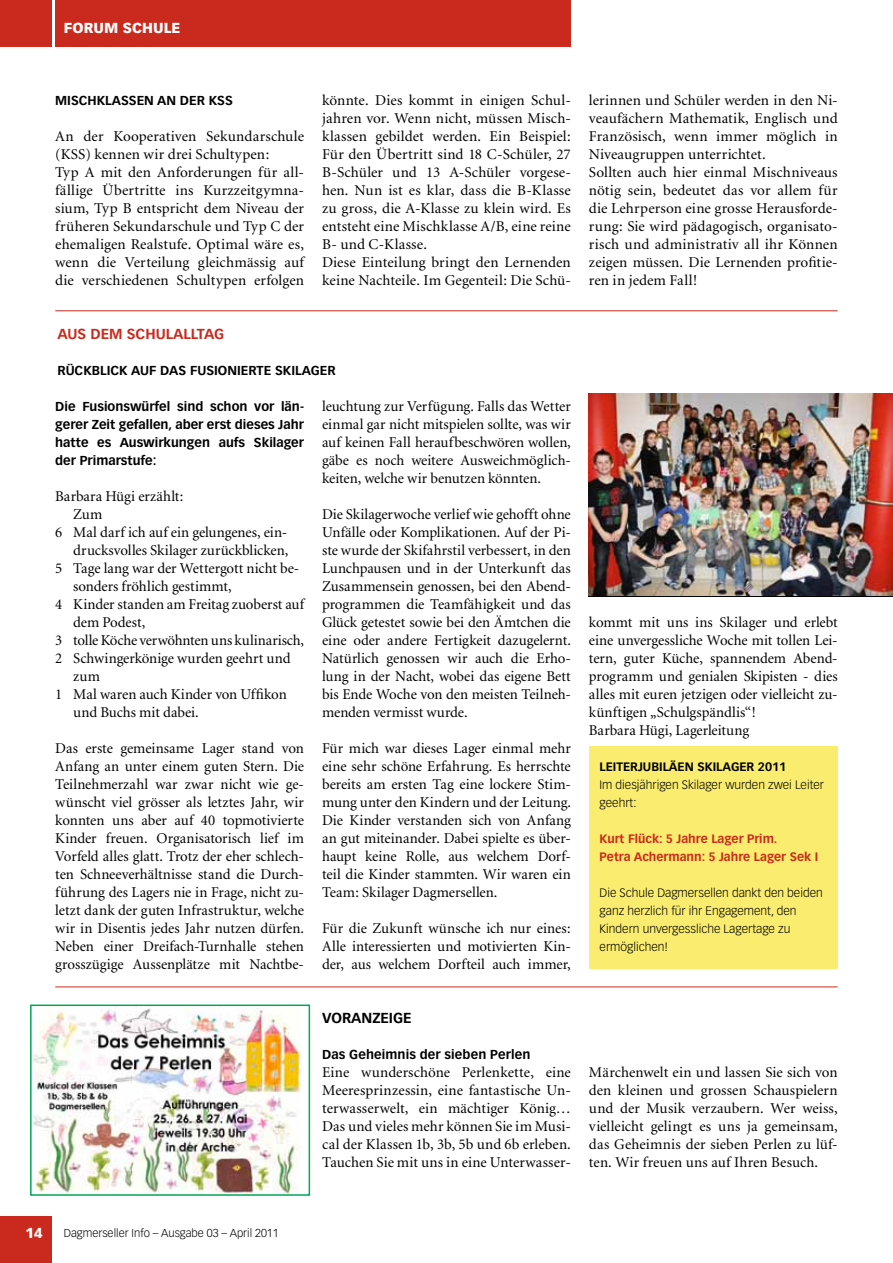
<style>
.page{position:relative;width:893px;height:1263px;background:#fff}
.page>*{position:absolute;margin:0;border:0;box-sizing:border-box;transform-origin:0 0}
.t1{font:15px/18px "Minion";letter-spacing:.005em;color:#000;text-align:justify}
.t2{font:15px "Minion";letter-spacing:-.015em;color:#000}
.t3{font:700 14.25px "Vectora LH";color:#ca291d}
.t4{font:900 14.25px "Vectora LH";letter-spacing:.005em;color:#fff}
.t5{font:700 14.25px "Vectora LH";color:#000}
.t6{font:700 12.75px/18px "Vectora LH";color:#000;text-align:justify}
.t7{font:300 12px/18px "Vectora LH";color:#000}
.t8{font:700 12px/18px "Vectora LH";color:#ca291d}
.t9{font:700 12px "Vectora LH";color:#000}
.t10{font:300 11.25px "Vectora LH";color:#000}
</style>
<div class="page">
<div style="left:589px;top:747px;width:248px;height:222px;background:#faec6e"></div>
<div style="left:0;top:1216px;width:51px;height:47px;background:#ca291d"></div>
<img style="left:589px;top:393px;width:304px;height:203px">
<div style="left:55px;top:0;width:516px;height:47px;background:#ca291d"></div>
<div style="left:0;top:0;width:51px;height:47px;background:#ca291d"></div>
<hr style="left:55px;top:986px;width:783px;height:1px;background:#ca291d">
<hr style="left:55px;top:310px;width:783px;height:1px;background:#ca291d">
<img style="left:33px;top:1007px;width:267px;height:186px">
<div style="left:30px;top:1004px;width:280px;height:192px;border:2px solid #00a759"></div>
<p class="t4" style="left:64px;top:19px;width:118px">FORUM SCHULE</p>
<p class="t6" style="left:55px;top:92px;width:179px">MISCHKLASSEN AN DER KSS</p>
<p class="t1" style="left:55px;top:128px;width:250px;text-align:left">An der Kooperativen Sekundarschule (KSS) kennen wir drei Schultypen:<br>Typ A mit den Anforderungen für all&shy;fällige Übertritte ins Kurzzeitgymna&shy;sium, Typ B entspricht dem Niveau der früheren Sekundarschule und Typ C der ehemaligen Realstufe. Optimal wäre es, wenn die Verteilung gleichmässig auf die verschiedenen Schultypen erfolgen</p>
<p class="t3" style="left:57px;top:325px;width:11px">Aus</p>
<p class="t3" style="left:91px;top:325px;width:12px">dem</p>
<p class="t3" style="left:127px;top:325px;width:20px">SChu</p>
<p class="t3" style="left:166px;top:325px;width:58px">lalltag</p>
<p class="t1" style="left:322px;top:92px;width:250px;text-align:left">könnte. Dies kommt in einigen Schul&shy;jahren vor. Wenn nicht, müssen Misch&shy;klassen gebildet werden. Ein Beispiel:<br>Für den Übertritt sind 18 C-Schüler, 27<br>B-Schüler und 13 A-Schüler vorgese&shy;hen. Nun ist es klar, dass die B-Klasse zu gross, die A-Klasse zu klein wird. Es entsteht eine Mischklasse A/B, eine reine B- und C-Klasse.<br>Diese Einteilung bringt den Lernenden keine Nachteile. Im Gegenteil: Die Schü-</p>
<p class="t1" style="left:589px;top:92px;width:250px;text-align:left">lerinnen und Schüler werden in den Ni&shy;veaufächern Mathematik, Englisch und Französisch, wenn immer möglich in Niveaugruppen unterrichtet.<br>Sollten auch hier einmal Mischniveaus nötig sein, bedeutet das vor allem für die Lehrperson eine grosse Herausforde&shy;rung: Sie wird pädagogisch, organisato&shy;risch und administrativ all ihr Können zeigen müssen. Die Lernenden profitie&shy;ren in jedem Fall!</p>
<p class="t6" style="left:57px;top:362px;width:10px">RÜC</p>
<p class="t6" style="left:83px;top:362px;width:253px">KBLICK AUF DAS FUSION IERTE SKILAGER</p>
<p class="t6" style="left:55px;top:398px;width:250px">Die Fusionswürfel sind schon vor län&shy;gerer Zeit gefallen, aber erst dieses Jahr hatte es Auswirkungen aufs Skilager der Primarstufe:</p>
<p class="t1" style="left:55px;top:488px;width:130px">Barbara Hügi erzählt:</p>
<p class="t1" style="left:73px;top:506px;width:31px">Zum</p>
<p class="t1" style="left:55px;top:524px;width:234px">6 Mal darf ich auf ein gelungenes, ein-</p>
<p class="t1" style="left:73px;top:542px;width:217px">drucksvolles Skilager zurückblicken,</p>
<p class="t1" style="left:55px;top:560px;width:246px">5 Tage lang war der Wettergott nicht be-</p>
<p class="t1" style="left:73px;top:578px;width:160px">sonders fröhlich gestimmt,</p>
<p class="t1" style="left:55px;top:596px;width:250px">4 Kinder standen am Freitag zuoberst auf</p>
<p class="t1" style="left:73px;top:614px;width:74px">dem Podest,</p>
<p class="t2" style="left:55px;top:633px;width:250px">3 tolle Köche verwöhnten uns kulinarisch,</p>
<p class="t1" style="left:55px;top:650px;width:237px">2 Schwingerkönige wurden geehrt und</p>
<p class="t1" style="left:73px;top:668px;width:28px">zum</p>
<p class="t1" style="left:55px;top:686px;width:233px">1 Mal waren auch Kinder von Uffikon</p>
<p class="t1" style="left:73px;top:704px;width:127px">und Buchs mit dabei.</p>
<p class="t1" style="left:55px;top:740px;width:250px">Das erste gemeinsame Lager stand von Anfang an unter einem guten Stern. Die Teilnehmerzahl war zwar nicht wie ge&shy;wünscht viel grösser als letztes Jahr, wir konnten uns aber auf 40 topmotivierte Kinder freuen. Organisatorisch lief im Vorfeld alles glatt. Trotz der eher schlech&shy;ten Schneeverhältnisse stand die Durch&shy;führung des Lagers nie in Frage, nicht zu&shy;letzt dank der guten Infrastruktur, welche wir in Disentis jedes Jahr nutzen dürfen.<br>Neben einer Dreifach-Turnhalle stehen grosszügige Aussenplätze mit Nachtbe-</p>
<p class="t1" style="left:322px;top:398px;width:250px">leuchtung zur Verfügung. Falls das Wetter einmal gar nicht mitspielen sollte, was wir auf keinen Fall heraufbeschwören wollen, gäbe es noch weitere Ausweichmöglich&shy;keiten, welche wir benutzen könnten.</p>
<p class="t1" style="left:322px;top:506px;width:250px">Die Skilagerwoche verlief wie gehofft ohne Unfälle oder Komplikationen. Auf der Pi&shy;ste wurde der Skifahrstil verbessert, in den Lunchpausen und in der Unterkunft das Zusammensein genossen, bei den Abend&shy;programmen die Teamfähigkeit und das Glück getestet sowie bei den Ämtchen die eine oder andere Fertigkeit dazugelernt.<br>Natürlich genossen wir auch die Erho&shy;lung in der Nacht, wobei das eigene Bett bis Ende Woche von den meisten Teilneh&shy;menden vermisst wurde.</p>
<p class="t1" style="left:322px;top:740px;width:250px">Für mich war dieses Lager einmal mehr eine sehr schöne Erfahrung. Es herrschte bereits am ersten Tag eine lockere Stim&shy;mung unter den Kindern und der Leitung.<br>Die Kinder verstanden sich von Anfang an gut miteinander. Dabei spielte es über&shy;haupt keine Rolle, aus welchem Dorf&shy;teil die Kinder stammten. Wir waren ein Team: Skilager Dagmersellen.</p>
<p class="t1" style="left:322px;top:920px;width:250px">Für die Zukunft wünsche ich nur eines:<br>Alle interessierten und motivierten Kin&shy;der, aus welchem Dorfteil auch immer,</p>
<p class="t1" style="left:589px;top:614px;width:250px;text-align:left">kommt mit uns ins Skilager und erlebt eine unvergessliche Woche mit tollen Lei&shy;tern, guter Küche, spannendem Abend&shy;programm und genialen Skipisten - dies alles mit euren jetzigen oder vielleicht zu&shy;künftigen „Schulgspändlis“!<br>Barbara Hügi, Lagerleitung</p>
<p class="t9" style="left:600px;top:760px;width:188px">LEITERJUBILÄEN SKILAGER 2011</p>
<p class="t7" style="left:600px;top:776px;width:226px">I m diesjährigen Skilager wurden zwei Leiter geehrt:</p>
<p class="t8" style="left:600px;top:830px;width:220px">Kurt Flück: 5 Jahre Lager Prim.<br>Petra Achermann: 5 Jahre Lager Sek I</p>
<p class="t7" style="left:600px;top:884px;width:225px">Die Schule Dagmersellen dankt den beiden ganz herzlich für ihr Engagement, den<br>Kindern unvergessliche Lagertage zu ermöglichen!</p>
<p class="t5" style="left:322px;top:1009px;width:59px">Voranzeige</p>
<p class="t6" style="left:322px;top:1046px;width:210px">Das Geheimnis der sieben Perlen</p>
<p class="t1" style="left:322px;top:1064px;width:250px">Eine wunderschöne Perlenkette, eine Meeresprinzessin, eine fantastische Un&shy;terwasserwelt, ein mächtiger König… Das und vieles mehr können Sie im Musi&shy;cal der Klassen 1b, 3b, 5b und 6b erleben.<br>Tauchen Sie mit uns in eine Unterwasser-</p>
<p class="t1" style="left:589px;top:1064px;width:250px">Märchenwelt ein und lassen Sie sich von den kleinen und grossen Schauspielern und der Musik verzaubern. Wer weiss, vielleicht gelingt es uns ja gemeinsam, das Geheimnis der sieben Perlen zu lüf&shy;ten. Wir freuen uns auf Ihren Besuch.</p>
<p class="t4" style="left:26px;top:1224px;width:18px">14</p>
<p class="t10" style="left:64px;top:1227px;width:216px">Dagmerseller I nfo – Ausgabe 03 – April 2011</p>
</div>
